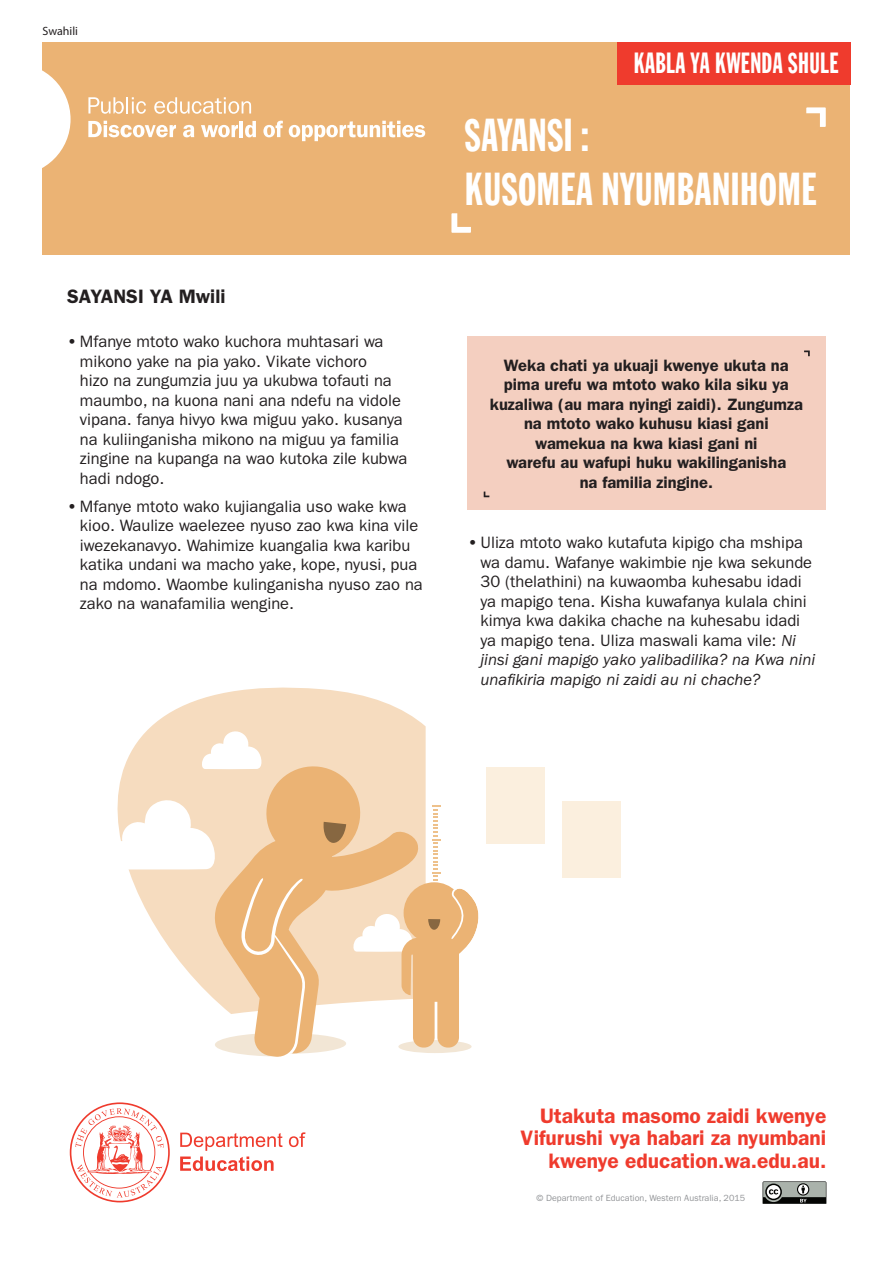
<style>
.page{position:relative;width:893px;height:1263px;background:#fff}
.page>*{position:absolute;margin:0;border:0;box-sizing:border-box;transform-origin:0 0}
.t1{font:45px "Franklin Gothic Extra Cond";letter-spacing:.015em;color:#fff;scale:.95 1}
.t2{font:28.5px "Franklin Gothic Extra Cond";letter-spacing:.015em;color:#fff;scale:.9 1}
.t3{font:600 21px/22.5px "ITC Franklin Gothic Std";color:#ef3b2d;text-align:right}
.t4{font:600 19.5px "ITC Franklin Gothic Std";color:#231f20}
.t5{font:16.5px/19.5px "ITC Franklin Gothic Std";color:#231f20}
.t6{font:600 16.5px/19.5px "ITC Franklin Gothic Std";color:#231f20;text-align:center}
.t7{font:12px "Myriad Pro";color:#231f20}
.t8{font:9px "ITC Franklin Gothic Std";color:#939598}
.s1{font-weight:600}
.s2{font-style:italic}
</style>
<div class="page">
<div style="left:43px;top:43px;width:807px;height:212px;background:#ebb374"></div>
<div style="left:617px;top:43px;width:233px;height:42px;background:#ef3b2d"></div>
<svg style="left:42px;top:63px;width:29px;height:112px"></svg>
<svg style="left:88px;top:97px;width:58px;height:17px"></svg>
<svg style="left:154px;top:97px;width:97px;height:17px"></svg>
<svg style="left:88px;top:121px;width:88px;height:16px"></svg>
<svg style="left:183px;top:125px;width:11px;height:12px"></svg>
<svg style="left:201px;top:125px;width:37px;height:12px"></svg>
<hr style="left:240px;top:121px;width:3px;height:16px;background:#fff">
<svg style="left:245px;top:121px;width:11px;height:16px"></svg>
<svg style="left:263px;top:121px;width:20px;height:16px"></svg>
<svg style="left:289px;top:121px;width:136px;height:20px"></svg>
<svg style="left:70px;top:1102px;width:100px;height:100px"></svg>
<svg style="left:289px;top:1132px;width:16px;height:15px"></svg>
<svg style="left:180px;top:1132px;width:103px;height:39px"></svg>
<svg style="left:763px;top:1181px;width:63px;height:23px"></svg>
<div style="left:398px;top:1040px;width:74px;height:13px;background:#f2e6d5;border-radius:50%"></div>
<svg style="left:118px;top:687px;width:308px;height:311px;fill:#f6dcbf"></svg>
<div style="left:404px;top:882px;width:61px;height:61px;background:#ebb374;border-radius:50%"></div>
<div style="left:413px;top:931px;width:46px;height:71px;background:#ebb374;border-radius:20px"></div>
<div style="left:437px;top:968px;width:22px;height:79px;background:#ebb374;border-radius:10px"></div>
<div style="left:413px;top:968px;width:22px;height:79px;background:#ebb374;border-radius:10px"></div>
<svg style="left:117px;top:797px;width:96px;height:73px"></svg>
<svg style="left:200px;top:730px;width:64px;height:39px"></svg>
<svg style="left:450px;top:887px;width:29px;height:67px"></svg>
<svg style="left:420px;top:805px;width:21px;height:125px"></svg>
<svg style="left:213px;top:763px;width:207px;height:294px;fill:#f6dcbf"></svg>
<svg style="left:323px;top:822px;width:23px;height:21px"></svg>
<svg style="left:215px;top:877px;width:131px;height:179px;background:#f1cca2"></svg>
<div style="left:486px;top:767px;width:59px;height:77px;background:#fbefde"></div>
<div style="left:562px;top:801px;width:59px;height:77px;background:#fbefde"></div>
<div style="left:468px;top:336px;width:358px;height:173px;background:#f4cfc0"></div>
<svg style="left:804px;top:350px;width:6px;height:6px"></svg>
<svg style="left:484px;top:492px;width:5px;height:5px"></svg>
<svg style="left:451px;top:213px;width:20px;height:20px"></svg>
<svg style="left:806px;top:107px;width:20px;height:20px"></svg>
<p class="t7" style="left:43px;top:23px;width:37px">Swahili</p>
<p class="t4" style="left:67px;top:284px;width:160px">SAYANSI YA Mwili</p>
<p class="t5" style="left:80px;top:332px;width:329px;text-indent:-13px"><span class="s1">•</span> Mfanye mtoto wako kuchora muhtasari wa mikono yake na pia yako. Vikate vichoro<br>hizo na zungumzia juu ya ukubwa tofauti na maumbo, na kuona nani ana ndefu na vidole vipana. fanya hivyo kwa miguu yako. kusanya na kuliinganisha mikono na miguu ya familia zingine na kupanga na wao kutoka zile kubwa hadi ndogo.</p>
<p class="t5" style="left:80px;top:497px;width:344px;text-indent:-13px"><span class="s1">•</span> Mfanye mtoto wako kujiangalia uso wake kwa kioo. Waulize waelezee nyuso zao kwa kina vile iwezekanavyo. Wahimize kuangalia kwa karibu katika undani wa macho yake, kope, nyusi, pua na mdomo. Waombe kulinganisha nyuso zao na zako na wanafamilia wengine.</p>
<h2 class="t2" style="left:634px;top:48px;width:229px">KABLA YA KWENDA SHULE</h2>
<p class="t1" style="left:465px;top:112px;width:132px">SAYANSI :</p>
<p class="t1" style="left:465px;top:166px;width:371px">KUSOMEA NYUMBANIHOME</p>
<p class="t6" style="left:490px;top:355px;width:315px">Weka chati ya ukuaji kwenye ukuta na pima urefu wa mtoto wako kila siku ya kuzaliwa (au mara nyingi zaidi). Zungumza na mtoto wako kuhusu kiasi gani wamekua na kwa kiasi gani ni<br>warefu au wafupi huku wakilinganisha<br>na familia zingine.</p>
<p class="t5" style="left:480px;top:533px;width:336px;text-indent:-13px"><span class="s1">•</span> Uliza mtoto wako kutafuta kipigo cha mshipa wa damu. Wafanye wakimbie nje kwa sekunde 30 (thelathini) na kuwaomba kuhesabu idadi ya mapigo tena. Kisha kuwafanya kulala chini kimya kwa dakika chache na kuhesabu idadi ya mapigo tena. Uliza maswali kama vile: <span class="s2">Ni jinsi gani mapigo yako yalibadilika? na Kwa nini unafikiria mapigo ni zaidi au ni chache?</span></p>
<p class="t3" style="left:521px;top:1104px;width:307px">Utakuta masomo zaidi kwenye<br>Vifurushi vya habari za nyumbani kwenye education.wa.edu.au.</p>
<p class="t8" style="left:536px;top:1193px;width:210px">© Department of Education, Western Australia, 2015</p>
</div>
